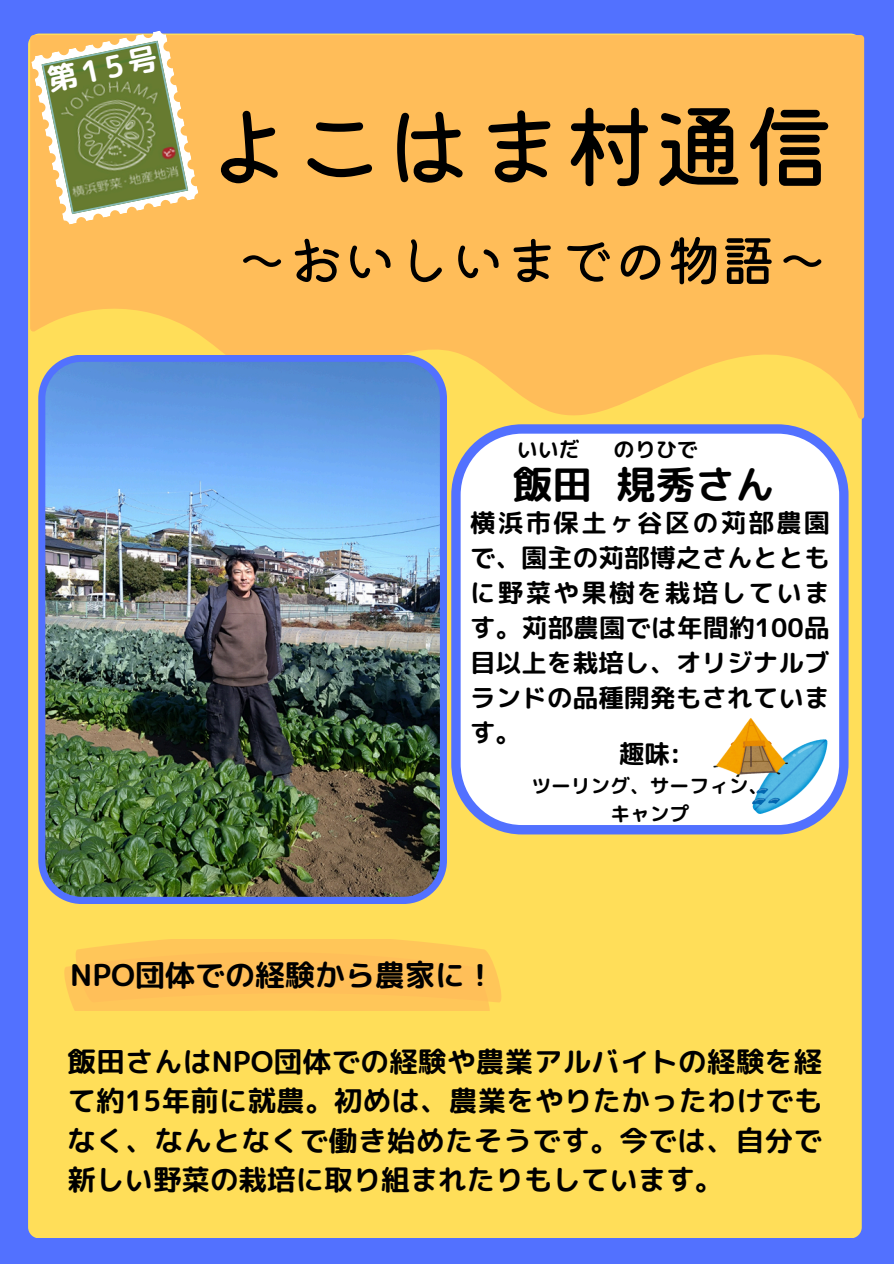
<style>
.page{position:relative;width:894px;height:1264px;background:#fff}
.page>*{position:absolute;margin:0;border:0;box-sizing:border-box;transform-origin:0 0}
.t1{font:500 90px "Kiwi Maru";color:#000}
.t2{font:500 54px "Kiwi Maru";color:#000}
.t3{font:39.6px "rounded mplus 1 p bold";color:#000}
.t4{font:30px "rounded mplus 1 p bold";color:#000}
.t5{font:30px "rounded mplus 1 p bold";color:#fff}
.t6{font:28.5px/39.3px "rounded mplus 1 p bold";color:#000;text-align:justify}
.t7{font:25.5px/34.8px "rounded mplus 1 p bold";letter-spacing:.01em;color:#000;text-align:justify}
.t8{font:21px "rounded mplus 1 p bold";color:#000}
.t9{font:19.8px "rounded mplus 1 p bold";color:#000}
</style>
<div class="page">
<div style="left:0;top:0;width:893px;height:1263px;background:#5271ff"></div>
<div style="left:28px;top:34px;width:833px;height:1203px;background:#ffde59;border-radius:11px"></div>
<svg style="left:30px;top:35px;width:834px;height:385px;background:#febf59"></svg>
<img style="left:38px;top:355px;width:409px;height:548px">
<svg style="left:451px;top:424px;width:397px;height:410px;background:#eff1fa"></svg>
<svg style="left:31px;top:31px;width:167px;height:193px;background:#aba463"></svg>
<div style="left:64px;top:939px;width:437px;height:71px;background:#ffc059"></div>
<img style="left:750px;top:737px;width:79px;height:79px">
<img style="left:712px;top:713px;width:76px;height:69px">
<p class="t5" style="left:43px;top:60px;width:113px;rotate:-12deg">第15号</p>
<p class="t1" style="left:204px;top:76px;width:631px">よこはま村通信</p>
<p class="t2" style="left:235px;top:218px;width:579px">～おいしいまでの物語～</p>
<p class="t8" style="left:516px;top:434px;width:65px">いいだ</p>
<p class="t8" style="left:613px;top:434px;width:86px">のりひで</p>
<p class="t3" style="left:512px;top:457px;width:263px">飯田 規秀さん</p>
<p class="t7" style="left:470px;top:505px;width:361px">横浜市保土ヶ谷区の苅部農園で、園主の苅部博之さんとともに野菜や果樹を栽培しています。苅部農園では年間約100品目以上を栽培し、オリジナルブランドの品種開発もされています。</p>
<p class="t7" style="left:619px;top:736px;width:63px">趣味:</p>
<h3 class="t9" style="left:531px;top:771px;width:238px">ツーリング、サーフィン、</h3>
<h6 class="t9" style="left:610px;top:799px;width:80px">キャンプ</h6>
<p class="t4" style="left:70px;top:953px;width:426px">NPO団体での経験から農家に！</p>
<p class="t6" style="left:67px;top:1041px;width:756px">飯田さんはNPO団体での経験や農業アルバイトの経験を経て約15年前に就農。初めは、農業をやりたかったわけでもなく、なんとなくで働き始めたそうです。今では、自分で新しい野菜の栽培に取り組まれたりもしています。</p>
</div>
